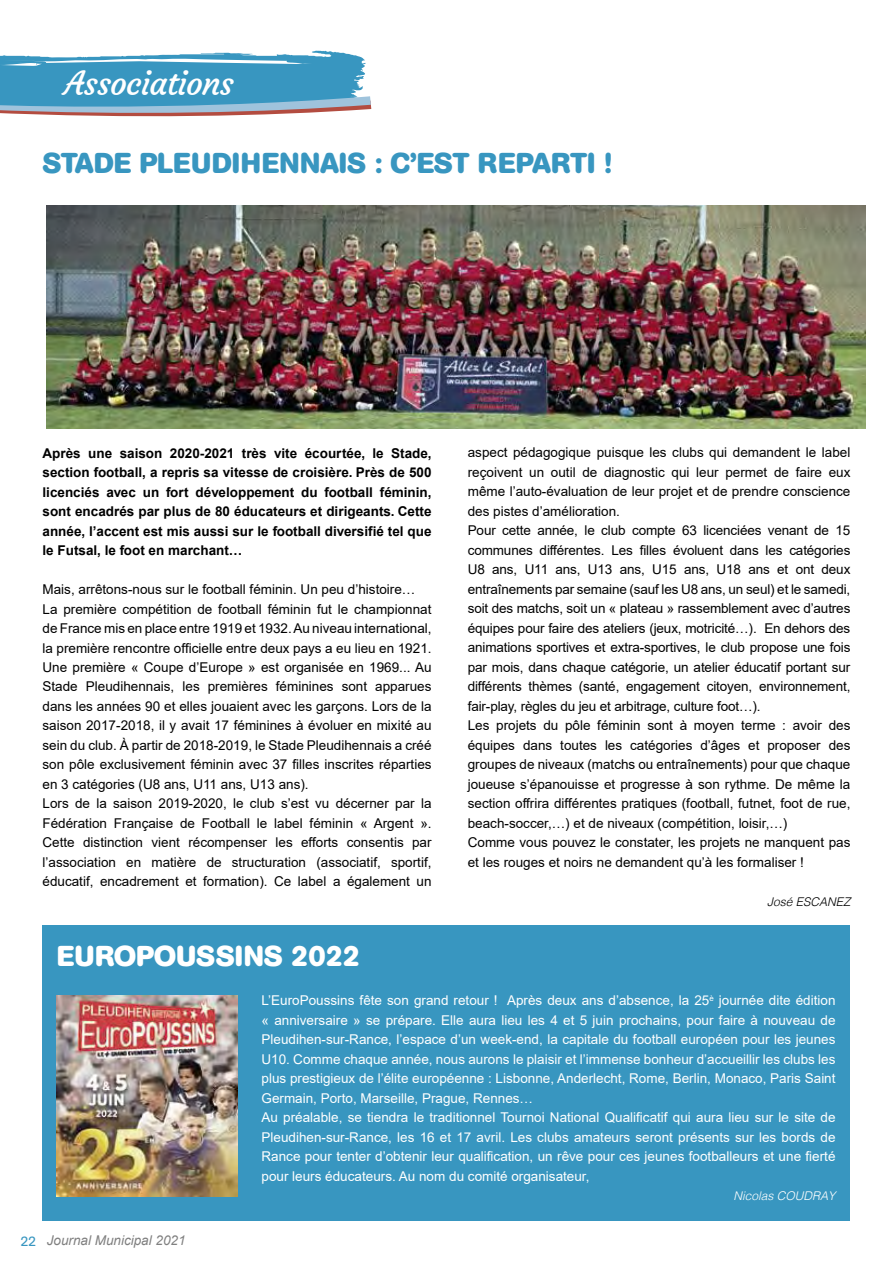
<style>
.page{position:relative;width:893px;height:1263px;background:#fff}
.page>*{position:absolute;margin:0;border:0;box-sizing:border-box;transform-origin:0 0}
.t1{font:33px "Courgette";letter-spacing:-.025em;color:#fff}
.t2{font:700 28.5px "AG Book Rounded";color:#3896c0}
.t3{font:700 28.5px "AG Book Rounded";color:#fff}
.t4{font:13.5px/19.5px "Arial";color:#000}
.t5{font:13.5px/19.5px "Arial";color:#fff}
.t6{font:700 13.5px/19.5px "Arial";color:#000;text-align:justify}
.t7{font:italic 13.5px "Arial";color:#808080}
.t8{font:12px "Helvetica Light Oblique 2";color:#fff}
.t9{font:italic 300 12px "Helvetica";color:#000}
.s1{font-family:"Helvetica Light Oblique 2";font-weight:400;font-style:normal}
.s2{font-family:"AG Book Rounded";font-style:normal;color:#3896c0}
.s3{font-family:"Helvetica";font-weight:300;font-style:italic}
</style>
<div class="page">
<div style="left:43px;top:925px;width:807px;height:295px;background:#3896c0"></div>
<svg style="left:0;top:50px;width:371px;height:67px;background:#69a7c6"></svg>
<img style="left:57px;top:995px;width:180px;height:201px">
<img style="left:47px;top:205px;width:818px;height:224px">
<h1 class="t1" style="left:64px;top:63px;width:171px">Associations</h1>
<h2 class="t2" style="left:43px;top:146px;width:571px">STADE PLEUDIHENNAIS : C’EST REPARTI !</h2>
<p class="t6" style="left:43px;top:443px;width:391px">Après une saison 2020-2021 très vite écourtée, le Stade, section football, a repris sa vitesse de croisière. Près de 500 licenciés avec un fort développement du football féminin, sont encadrés par plus de 80 éducateurs et dirigeants. Cette année, l’accent est mis aussi sur le football diversifié tel que le Futsal, le foot en marchant…</p>
<p class="t4" style="left:43px;top:579px;width:391px">Mais, arrêtons-nous sur le football féminin. Un peu d’histoire… La première compétition de football féminin fut le championnat de France mis en place entre 1919 et 1932. Au niveau international, la première rencontre officielle entre deux pays a eu lieu en 1921.<br>Une première « Coupe d’Europe » est organisée en 1969... Au Stade Pleudihennais, les premières féminines sont apparues dans les années 90 et elles jouaient avec les garçons. Lors de la saison 2017-2018, il y avait 17 féminines à évoluer en mixité au sein du club. À partir de 2018-2019, le Stade Pleudihennais a créé son pôle exclusivement féminin avec 37 filles inscrites réparties en 3 catégories (U8 ans, U11 ans, U13 ans).<br>Lors de la saison 2019-2020, le club s’est vu décerner par la Fédération Française de Football le label féminin « Argent ».<br>Cette distinction vient récompenser les efforts consentis par l’association en matière de structuration (associatif, sportif, éducatif, encadrement et formation). Ce label a également un</p>
<h2 class="t3" style="left:57px;top:940px;width:305px">EUROPOUSSINS 2022</h2>
<p class="t4" style="left:468px;top:442px;width:384px">aspect pédagogique puisque les clubs qui demandent le label reçoivent un outil de diagnostic qui leur permet de faire eux même l’auto-évaluation de leur projet et de prendre conscience des pistes d’amélioration.<br>Pour cette année, le club compte 63 licenciées venant de 15 communes différentes. Les filles évoluent dans les catégories U8 ans, U11 ans, U13 ans, U15 ans, U18 ans et ont deux entraînements par semaine (sauf les U8 ans, un seul) et le samedi, soit des matchs, soit un « plateau » rassemblement avec d’autres équipes pour faire des ateliers (jeux, motricité…). En dehors des animations sportives et extra-sportives, le club propose une fois par mois, dans chaque catégorie, un atelier éducatif portant sur différents thèmes (santé, engagement citoyen, environnement, fair-play, règles du jeu et arbitrage, culture foot…).<br>Les projets du pôle féminin sont à moyen terme : avoir des équipes dans toutes les catégories d’âges et proposer des groupes de niveaux (matchs ou entraînements) pour que chaque joueuse s’épanouisse et progresse à son rythme. De même la section offrira différentes pratiques (football, futnet, foot de rue, beach-soccer,…) et de niveaux (compétition, loisir,…)<br>Comme vous pouvez le constater, les projets ne manquent pas et les rouges et noirs ne demandent qu’à les formaliser !</p>
<p class="t9" style="left:767px;top:891px;width:85px"><span class="s1">José</span> ESCANEZ</p>
<p class="t7" style="left:21px;top:1232px;width:166px"><span class="s2">22</span> Journal Municipal 2021</p>
<p class="t5" style="left:261px;top:991px;width:576px">L’EuroPoussins fête son grand retour ! Après deux ans d’absence, la 25<sup>è</sup> journée dite édition « anniversaire » se prépare. Elle aura lieu les 4 et 5 juin prochains, pour faire à nouveau de Pleudihen-sur-Rance, l’espace d’un week-end, la capitale du football européen pour les jeunes U10. Comme chaque année, nous aurons le plaisir et l’immense bonheur d’accueillir les clubs les plus prestigieux de l’élite européenne : Lisbonne, Anderlecht, Rome, Berlin, Monaco, Paris Saint Germain, Porto, Marseille, Prague, Rennes…<br>Au préalable, se tiendra le traditionnel Tournoi National Qualificatif qui aura lieu sur le site de Pleudihen-sur-Rance, les 16 et 17 avril. Les clubs amateurs seront présents sur les bords de Rance pour tenter d’obtenir leur qualification, un rêve pour ces jeunes footballeurs et une fierté pour leurs éducateurs. Au nom du comité organisateur,</p>
<p class="t8" style="left:734px;top:1186px;width:104px">Nicolas <span class="s3">COUDRAY</span></p>
</div>
